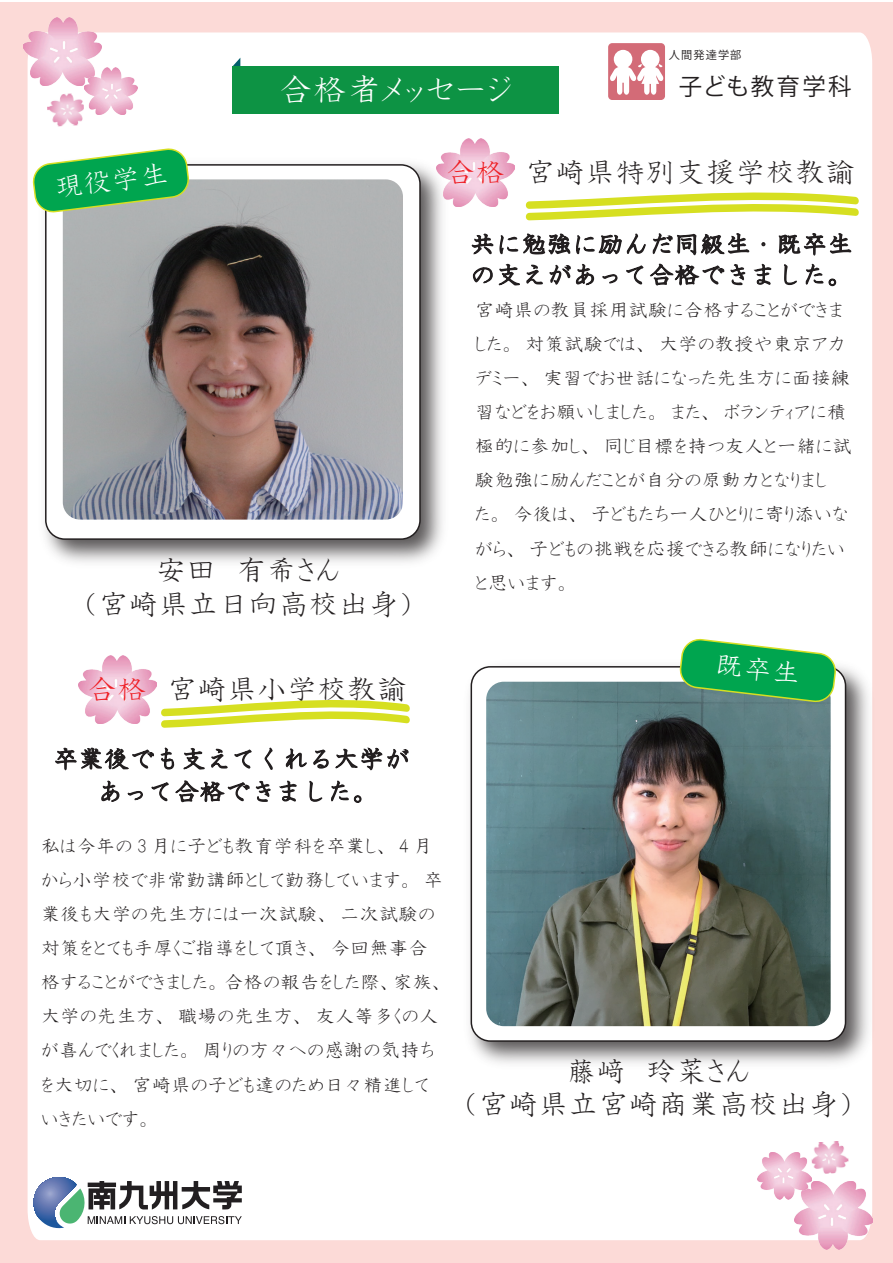
<style>
.page{position:relative;width:893px;height:1263px;background:#fff}
.page>*{position:absolute;margin:0;border:0;box-sizing:border-box;transform-origin:0 0}
.t1{font:34.5px "HGP Kyokashotai";color:#fff}
.t2{font:30px/33px "HGP Kyokashotai";color:#231f20;text-align:center}
.t3{font:28.5px "HG Kyokashotai";color:#fff}
.t4{font:23.4px "Shin Go Pr 5 Regular 90 ms RKSJ H";letter-spacing:.075em;color:#231f20}
.t5{font:19.5px/34.2px "HGP Kyokashotai";color:#231f20}
.t6{font:11.1px "Shin Go Pr 5 Light 90 ms RKSJ H";letter-spacing:.1em;color:#231f20}
.s1{color:#ee1d23}
</style>
<div class="page">
<div style="left:0;top:3px;width:893px;height:1260px;background:#fcdad7"></div>
<div style="left:28px;top:32px;width:844px;height:1208px;background:#fff"></div>
<img style="left:33px;top:152px;width:421px;height:421px">
<div style="left:46px;top:165px;width:374px;height:374px;background:#fff;border-radius:19px"></div>
<div style="left:45px;top:164px;width:376px;height:376px;border:2px solid #231f20;border-radius:19px"></div>
<img style="left:63px;top:179px;width:340px;height:341px">
<div style="left:608px;top:43px;width:57px;height:57px;background:#d36b77;border-radius:4px"></div>
<svg style="left:610px;top:50px;width:54px;height:45px"></svg>
<img style="left:23px;top:17px;width:78px;height:68px">
<img style="left:46px;top:93px;width:39px;height:34px">
<img style="left:84px;top:68px;width:54px;height:47px">
<div style="left:233px;top:66px;width:326px;height:47px;background:#0d9344"></div>
<svg style="left:233px;top:58px;width:7px;height:8px"></svg>
<svg style="left:31px;top:1174px;width:211px;height:55px;background:#b2b9bd"></svg>
<img style="left:459px;top:654px;width:413px;height:421px">
<div style="left:471px;top:667px;width:374px;height:374px;background:#fff;border-radius:19px"></div>
<div style="left:471px;top:666px;width:375px;height:376px;border:2px solid #231f20;border-radius:19px"></div>
<img style="left:486px;top:714px;width:345px;height:312px">
<img style="left:437px;top:138px;width:77px;height:68px">
<img style="left:794px;top:1182px;width:78px;height:68px">
<img style="left:811px;top:1140px;width:38px;height:34px">
<img style="left:758px;top:1152px;width:53px;height:47px">
<img style="left:78px;top:655px;width:78px;height:68px">
<svg style="left:160px;top:694px;width:251px;height:34px;background:#edf19e"></svg>
<svg style="left:31px;top:146px;width:159px;height:68px;background:#51ba7a"></svg>
<svg style="left:55px;top:746px;width:219px;height:60px;background:#d7d6d6"></svg>
<svg style="left:280px;top:746px;width:129px;height:58px;background:#dcdbdb"></svg>
<svg style="left:471px;top:186px;width:389px;height:528px;background:#e8efe8"></svg>
<h3 class="t3" style="left:53px;top:173px;width:116px;rotate:-7deg">現役学生</h3>
<h1 class="t1" style="left:278px;top:72px;width:237px">合格者メッセージ</h1>
<p class="t6" style="left:669px;top:49px;width:74px">人間発達学部</p>
<p class="t4" style="left:679px;top:73px;width:174px">子ども教育学科</p>
<h2 class="t2" style="left:445px;top:156px;width:411px"><span class="s1">合格</span>　宮崎県特別支援学校教諭</h2>
<h2 class="t2" style="left:156px;top:554px;width:186px">安田　有希さん</h2>
<h2 class="t2" style="left:84px;top:587px;width:332px">（宮崎県立日向高校出身）</h2>
<h2 class="t2" style="left:87px;top:673px;width:321px"><span class="s1">合格</span>　宮崎県小学校教諭</h2>
<p class="t5" style="left:475px;top:292px;width:379px">宮崎県の教員採用試験に合格することができました。対策試験では、大学の教授や東京アカデミー、実習でお世話になった先生方に面接練習などをお願いしました。また、ボランティアに積極的に参加し、同じ目標を持つ友人と一緒に試験勉強に励んだことが自分の原動力となりまし<br>た。今後は、子どもたち一人ひとりに寄り添いながら、子どもの挑戦を応援できる教師になりたい</p>
<p class="t5" style="left:475px;top:565px;width:97px">と思います。</p>
<p class="t5" style="left:41px;top:828px;width:406px">私は今年の 3 月に子ども教育学科を卒業し、 4 月から小学校で非常勤講師として勤務しています。卒業後も大学の先生方には一次試験、二次試験の対策をとても手厚くご指導をして頂き、今回無事合格することができました。合格の報告をした際、家族、大学の先生方、職場の先生方、友人等多くの人が喜んでくれました。周りの方々への感謝の気持ちを大切に、宮崎県の子ども達のため日々精進していきたいです。</p>
<h2 class="t2" style="left:463px;top:1054px;width:391px">藤﨑　玲菜さん<br>（宮崎県立宮崎商業高校出身）</h2>
</div>
